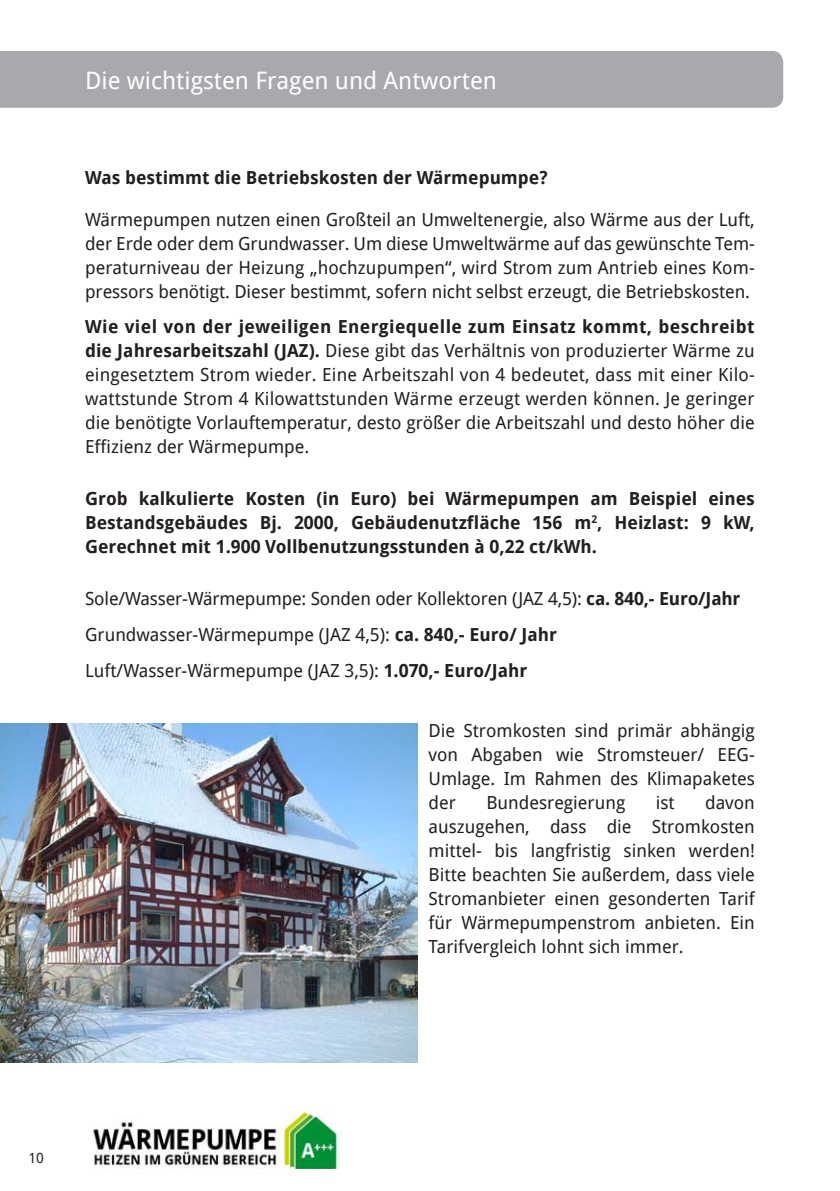
<style>
.page{position:relative;width:840px;height:1191px;background:#fff}
.page>*{position:absolute;margin:0;border:0;box-sizing:border-box;transform-origin:0 0}
.TITELZEILE{font:24px "Droid Sans";color:#fff}
.COPY{font:18px/24px "Droid Sans";letter-spacing:-.005em;color:#231f20;text-align:justify}
.ZÜ{font:18px/24px "Droid Sans";color:#231f20;text-align:justify}
.ZÜ-2{font:700 18px/24px "Droid Sans";color:#231f20;text-align:justify}
.t1{font:14px "Droid Sans";color:#231f20}
.s1{font-weight:700}
</style>
<div class="page">
<img style="left:93px;top:1111px;width:246px;height:57px">
<div style="left:0;top:51px;width:782px;height:57px;background:#a8a9ad"></div>
<img style="left:0;top:723px;width:417px;height:339px">
<p class="TITELZEILE" style="left:85px;top:65px;width:413px">Die wichtigsten Fragen und Antworten</p>
<p class="ZÜ-2" style="left:85px;top:165px;width:463px">Was bestimmt die Betriebskosten der Wärmepumpe?</p>
<p class="COPY" style="left:85px;top:207px;width:670px">Wärmepumpen nutzen einen Großteil an Umweltenergie, also Wärme aus der Luft, der Erde oder dem Grundwasser. Um diese Umweltwärme auf das gewünschte Tem&shy;peraturniveau der Heizung „hochzupumpen“, wird Strom zum Antrieb eines Kom&shy;pressors benötigt. Dieser bestimmt, sofern nicht selbst erzeugt, die Betriebskosten.</p>
<p class="COPY" style="left:85px;top:315px;width:670px"><span class="s1">Wie viel von der jeweiligen Energiequelle zum Einsatz kommt, beschreibt die Jahresarbeitszahl (JAZ).</span> Diese gibt das Verhältnis von produzierter Wärme zu eingesetztem Strom wieder. Eine Arbeitszahl von 4 bedeutet, dass mit einer Kilo&shy;wattstunde Strom 4 Kilowattstunden Wärme erzeugt werden können. Je geringer die benötigte Vorlauftemperatur, desto größer die Arbeitszahl und desto höher die Effizienz der Wärmepumpe.</p>
<p class="ZÜ-2" style="left:85px;top:486px;width:670px">Grob kalkulierte Kosten (in Euro) bei Wärmepumpen am Beispiel eines Bestandsgebäudes Bj. 2000, Gebäudenutzfläche 156 m<sup>2</sup>, Heizlast: 9 kW, Gerechnet mit 1.900 Vollbenutzungsstunden à 0,22 ct/kWh.</p>
<p class="ZÜ" style="left:85px;top:586px;width:656px">Sole/Wasser-Wärmepumpe: Sonden oder Kollektoren (JAZ 4,5): <span class="s1">ca. 840,- Euro/Jahr</span></p>
<p class="ZÜ" style="left:85px;top:622px;width:473px">Grundwasser-Wärmepumpe (JAZ 4,5): <span class="s1">ca. 840,- Euro/ Jahr</span></p>
<p class="ZÜ" style="left:85px;top:658px;width:443px">Luft/Wasser-Wärmepumpe (JAZ 3,5): <span class="s1">1.070,- Euro/Jahr</span></p>
<p class="ZÜ" style="left:428px;top:718px;width:327px">Die Stromkosten sind primär abhängig von Abgaben wie Stromsteuer/ EEG-Umlage. Im Rahmen des Klimapaketes der</p>
<p class="ZÜ" style="left:428px;top:790px;width:327px;text-indent:276px">davon auszugehen, dass die Stromkosten mittel- bis langfristig sinken werden!<br>Bitte beachten Sie außerdem, dass viele Stromanbieter einen gesonderten Tarif für Wärmepumpenstrom anbieten. Ein Tarifvergleich lohnt sich immer.</p>
<p class="ZÜ" style="left:486px;top:790px;width:140px">Bundesregierung</p>
<p class="ZÜ" style="left:655px;top:790px;width:20px">ist</p>
<p class="t1" style="left:28px;top:1148px;width:17px">10</p>
</div>
